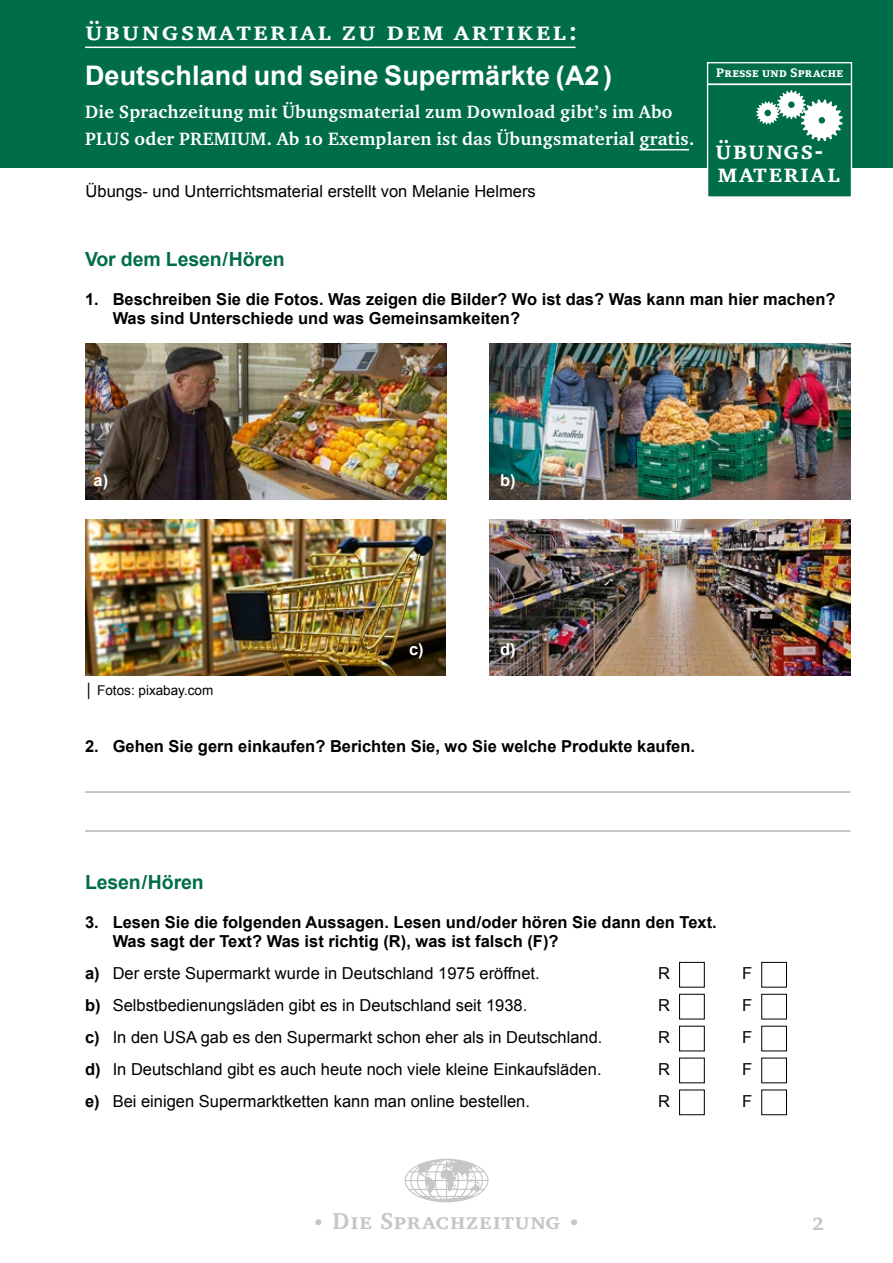
<style>
.page{position:relative;width:893px;height:1263px;background:#fff}
.page>*{position:absolute;margin:0;border:0;box-sizing:border-box;transform-origin:0 0}
.t1{font:700 27px "Arial";letter-spacing:.005em;color:#fff}
.t2{font:27px "Charter ITC Bold SC";letter-spacing:.085em;color:#fff}
.t3{font:26.85px/23.2px "Charter ITC Bold SC";letter-spacing:.065em;color:#fff;scale:.95 1}
.t4{font:23.7px "Charter ITC Bold SC";letter-spacing:.03em;color:#c5c6c6}
.t5{font:23.7px "F5 Charter ITC Bold OS";color:#c5c6c6}
.t6{font:700 19.5px "Arial";letter-spacing:-.005em;color:#006d49}
.t7{font:18.3px/27px "F5 Charter ITC Bold OS";letter-spacing:.015em;color:#fff}
.t8{font:16.5px "Arial";color:#000}
.t9{font:700 16.5px/19.5px "Arial";color:#000}
.t10{font:700 16.5px "Arial";color:#fff}
.t11{font:13.5px "Arial";color:#000}
.t12{font:12.75px "Foundry Form Serif Extra Bold SC";letter-spacing:.03em;color:#fff}
.s1{font-weight:700}
.s2{font-size:20.7px}
</style>
<div class="page">
<hr style="left:85px;top:791px;width:765px;height:1px;background:#9c9d9d">
<hr style="left:85px;top:830px;width:765px;height:1px;background:#9c9d9d">
<div style="left:679px;top:962px;width:26px;height:25px;border:1px solid #000"></div>
<div style="left:761px;top:962px;width:26px;height:25px;border:1px solid #000"></div>
<div style="left:679px;top:994px;width:26px;height:25px;border:1px solid #000"></div>
<div style="left:761px;top:994px;width:26px;height:25px;border:1px solid #000"></div>
<div style="left:679px;top:1026px;width:26px;height:25px;border:1px solid #000"></div>
<div style="left:761px;top:1026px;width:26px;height:25px;border:1px solid #000"></div>
<div style="left:679px;top:1058px;width:26px;height:25px;border:1px solid #000"></div>
<div style="left:761px;top:1058px;width:26px;height:25px;border:1px solid #000"></div>
<div style="left:679px;top:1089px;width:26px;height:26px;border:1px solid #000"></div>
<div style="left:761px;top:1089px;width:26px;height:26px;border:1px solid #000"></div>
<img style="left:85px;top:344px;width:361px;height:156px">
<img style="left:85px;top:519px;width:360px;height:156px">
<img style="left:489px;top:344px;width:361px;height:156px">
<img style="left:489px;top:519px;width:361px;height:156px">
<svg style="left:405px;top:1159px;width:84px;height:43px"></svg>
<div style="left:0;top:0;width:893px;height:168px;background:#006d49"></div>
<hr style="left:85px;top:47px;width:490px;height:1px;background:#fff">
<hr style="left:639px;top:149px;width:50px;height:1px;background:#fff">
<div style="left:708px;top:63px;width:143px;height:134px;background:#006d49"></div>
<hr style="left:708px;top:83px;width:143px;height:2px;background:#fff">
<svg style="left:756px;top:90px;width:87px;height:51px"></svg>
<div style="left:707px;top:62px;width:145px;height:136px;border:1px solid #fff"></div>
<h1 class="t2" style="left:85px;top:14px;width:494px">übungsmaterial zu dem artikel:</h1>
<h1 class="t1" style="left:85px;top:58px;width:529px">Deutschland und seine Supermärkte (A2)</h1>
<p class="t7" style="left:85px;top:98px;width:611px">Die Sprachzeitung mit Übungsmaterial zum Download gibt’s im Abo<br>PLUS oder PREMIUM. Ab 10 Exemplaren ist das Übungsmaterial gratis.</p>
<p class="t8" style="left:86px;top:181px;width:452px">Übungs- und Unterrichtsmaterial erstellt von Melanie Helmers</p>
<p class="t12" style="left:716px;top:66px;width:128px">Presse und Sprache</p>
<h2 class="t3" style="left:715px;top:138px;width:133px">übungs&shy;material</h2>
<p class="t6" style="left:85px;top:246px;width:201px">Vor dem Lesen/Hören</p>
<p class="t9" style="left:113px;top:290px;width:724px;text-indent:-28px">1. Beschreiben Sie die Fotos. Was zeigen die Bilder? Wo ist das? Was kann man hier machen?<br>Was sind Unterschiede und was Gemeinsamkeiten?</p>
<p class="t10" style="left:94px;top:470px;width:16px">a)</p>
<p class="t10" style="left:500px;top:470px;width:17px">b)</p>
<p class="t11" style="left:85px;top:681px;width:130px">│ Fotos: pixabay.com</p>
<p class="t10" style="left:409px;top:638px;width:16px">c)</p>
<p class="t10" style="left:500px;top:638px;width:17px">d)</p>
<p class="t9" style="left:85px;top:737px;width:611px">2. Gehen Sie gern einkaufen? Berichten Sie, wo Sie welche Produkte kaufen.</p>
<p class="t6" style="left:85px;top:869px;width:120px">Lesen/Hören</p>
<p class="t9" style="left:113px;top:913px;width:606px;text-indent:-28px">3. Lesen Sie die folgenden Aussagen. Lesen und/oder hören Sie dann den Text.<br>Was sagt der Text? Was ist richtig (R), was ist falsch (F)?</p>
<p class="t8" style="left:85px;top:963px;width:456px"><span class="s1">a)</span> Der erste Supermarkt wurde in Deutschland 1975 eröffnet.</p>
<p class="t8" style="left:658px;top:963px;width:13px">R</p>
<p class="t8" style="left:742px;top:963px;width:12px">F</p>
<p class="t8" style="left:85px;top:995px;width:444px"><span class="s1">b)</span> Selbstbedienungsläden gibt es in Deutschland seit 1938.</p>
<p class="t8" style="left:658px;top:995px;width:13px">R</p>
<p class="t8" style="left:742px;top:995px;width:12px">F</p>
<p class="t8" style="left:85px;top:1026px;width:519px"><span class="s1">c)</span> In den USA gab es den Supermarkt schon eher als in Deutschland.</p>
<p class="t8" style="left:658px;top:1026px;width:13px">R</p>
<p class="t8" style="left:742px;top:1026px;width:12px">F</p>
<p class="t8" style="left:85px;top:1058px;width:518px"><span class="s1">d)</span> In Deutschland gibt es auch heute noch viele kleine Einkaufsläden.</p>
<p class="t8" style="left:658px;top:1058px;width:13px">R</p>
<p class="t8" style="left:742px;top:1058px;width:12px">F</p>
<p class="t8" style="left:85px;top:1090px;width:446px"><span class="s1">e)</span> Bei einigen Supermarktketten kann man online bestellen.</p>
<p class="t8" style="left:658px;top:1090px;width:13px">R</p>
<p class="t8" style="left:742px;top:1090px;width:12px">F</p>
<h3 class="t4" style="left:313px;top:1206px;width:269px"><span class="s2">•</span> Die Sprachzeitung <span class="s2">•</span></h3>
<h3 class="t5" style="left:813px;top:1207px;width:13px">2</h3>
</div>
